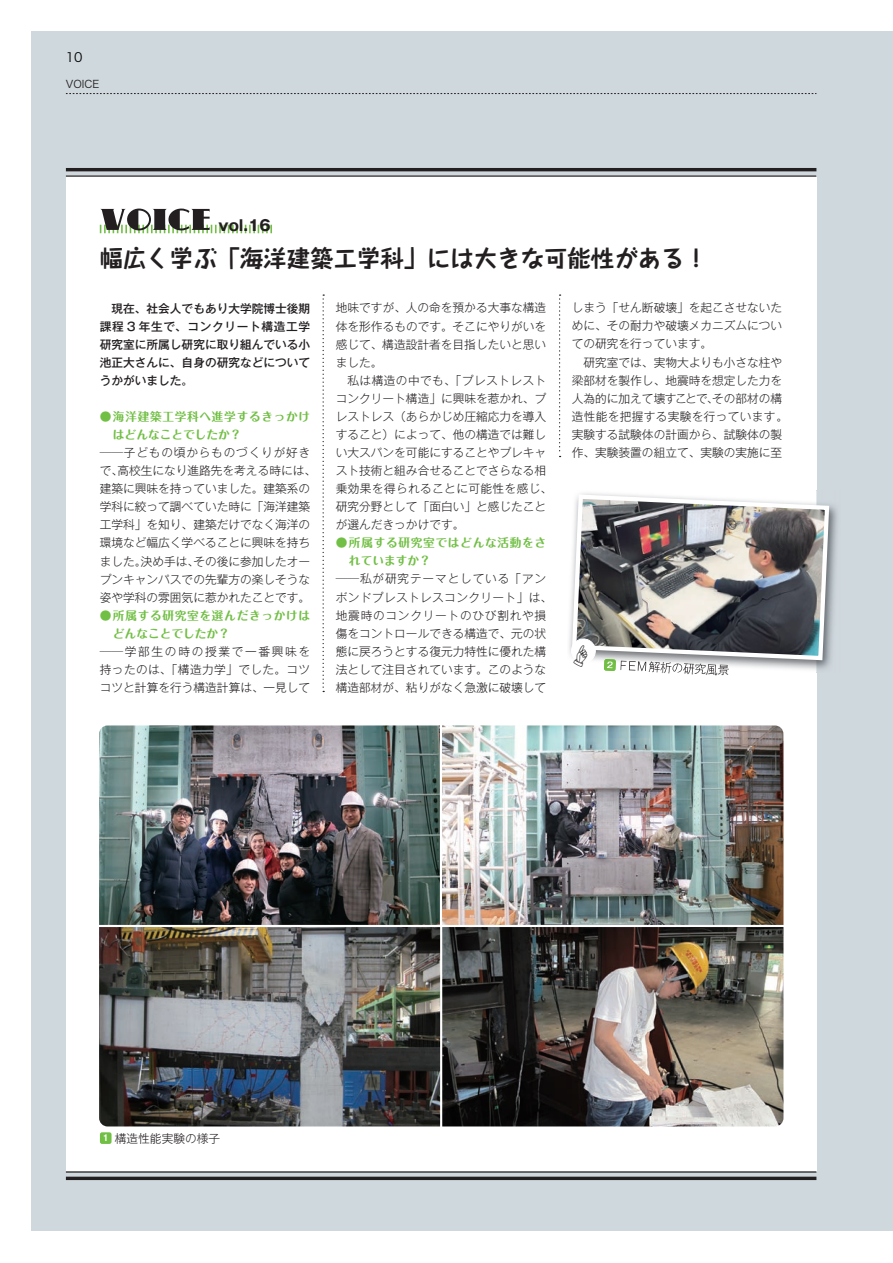
<style>
.page{position:relative;width:893px;height:1263px;background:#fff}
.page>*{position:absolute;margin:0;border:0;box-sizing:border-box;transform-origin:0 0}
.t1{font:700 23.4px "Taka Hand Std";color:#231f20}
.t2{font:700 14.85px "Gothic MB101 Pro";color:#231f20}
.t3{font:12.75px "Hira Kaku Std W3";color:#231f20}
.t4{font:300 11.7px/18px "Gothic MB101 Pro";color:#231f20}
.t5{font:700 11.7px/18px "Maru Fo Pro";letter-spacing:.06em;color:#71bf44}
.t6{font:500 11.7px/18px "Gothic MB101 Pro";color:#231f20;text-align:justify}
.t7{font:10.65px "Hira Kaku Std W3";color:#231f20}
.s1{font-family:"Gothic MB101 Pro De";font-weight:700;font-size:8.55px;color:#fff}
</style>
<div class="page">
<div style="left:833px;top:32px;width:60px;height:1199px;background:#cfd8dd"></div>
<div style="left:31px;top:32px;width:820px;height:1199px;background:#cfd8dd"></div>
<svg style="left:66px;top:93px;width:750px;height:1px"></svg>
<div style="left:66px;top:176px;width:750px;height:996px;background:#fff"></div>
<hr style="left:66px;top:175px;width:750px;height:2px;background:#231f20">
<hr style="left:66px;top:1171px;width:750px;height:1px;background:#231f20">
<hr style="left:66px;top:168px;width:750px;height:3px;background:#231f20">
<hr style="left:66px;top:1177px;width:750px;height:3px;background:#231f20">
<img style="left:442px;top:725px;width:341px;height:200px">
<img style="left:99px;top:725px;width:341px;height:200px">
<svg style="left:100px;top:209px;width:172px;height:24px"></svg>
<svg style="left:559px;top:294px;width:2px;height:163px"></svg>
<svg style="left:323px;top:294px;width:1px;height:398px"></svg>
<img style="left:99px;top:927px;width:341px;height:199px">
<img style="left:442px;top:927px;width:341px;height:199px">
<div style="left:100px;top:1132px;width:12px;height:12px;background:#71bf44;border-radius:2px"></div>
<img style="left:569px;top:491px;width:268px;height:181px">
<img style="left:620px;top:671px;width:109px;height:1px">
<img style="left:570px;top:492px;width:261px;height:179px">
<p class="t3" style="left:66px;top:48px;width:18px">10</p>
<p class="t7" style="left:66px;top:76px;width:35px">VOICE</p>
<p class="t2" style="left:218px;top:213px;width:54px">vol.16</p>
<h1 class="t1" style="left:100px;top:242px;width:610px">幅広く学ぶ「海洋建築工学科」には大きな可能性がある！</h1>
<p class="t6" style="left:100px;top:298px;width:212px;text-indent:12px">現在、社会人でもあり大学院博士後期課程 3 年生で、コンクリート構造工学研究室に所属し研究に取り組んでいる小池正大さんに、自身の研究などについてうかがいました。</p>
<p class="t5" style="left:113px;top:406px;width:199px;text-indent:-13px">● 海洋建築工学科へ進学するきっかけはどんなことでしたか？</p>
<p class="t4" style="left:100px;top:442px;width:218px">――子どもの頃からものづくりが好きで、高校生になり進路先を考える時には、建築に興味を持っていました。建築系の学科に絞って調べていた時に「海洋建築工学科」を知り、建築だけでなく海洋の環境など幅広く学べることに興味を持ちました。決め手は、その後に参加したオープンキャンパスでの先輩方の楽しそうな姿や学科の雰囲気に惹かれたことです。</p>
<p class="t5" style="left:113px;top:605px;width:199px;text-indent:-13px">● 所属する研究室を選んだきっかけはどんなことでしたか？</p>
<p class="t4" style="left:100px;top:641px;width:212px;text-align:justify">――学部生の時の授業で一番興味を持ったのは、「構造力学」でした。コツコツと計算を行う構造計算は、一見して</p>
<p class="t4" style="left:336px;top:297px;width:212px;text-align:justify">地味ですが、人の命を預かる大事な構造体を形作るものです。そこにやりがいを感じて、構造設計者を目指したいと思いました。</p>
<p class="t4" style="left:336px;top:370px;width:218px;text-indent:12px">私は構造の中でも、「プレストレストコンクリート構造」に興味を惹かれ、プレストレス（あらかじめ圧縮応力を導入すること）によって、他の構造では難しい大スパンを可能にすることやプレキャスト技術と組み合せることでさらなる相乗効果を得られることに可能性を感じ、研究分野として「面白い」と感じたことが選んだきっかけです。</p>
<p class="t5" style="left:349px;top:532px;width:199px;text-indent:-13px">● 所属する研究室ではどんな活動をされていますか？</p>
<p class="t4" style="left:336px;top:568px;width:218px">――私が研究テーマとしている「アンボンドプレストレスコンクリート」は、地震時のコンクリートのひび割れや損傷をコントロールできる構造で、元の状態に戻ろうとする復元力特性に優れた構法として注目されています。このような構造部材が、粘りがなく急激に破壊して</p>
<p class="t4" style="left:572px;top:297px;width:212px;text-align:justify">しまう「せん断破壊」を起こさせないために、その耐力や破壊メカニズムについての研究を行っています。</p>
<p class="t4" style="left:572px;top:351px;width:218px;text-align:center">研究室では、実物大よりも小さな柱や<br>梁部材を製作し、地震時を想定した力を人為的に加えて壊すことで、その部材の構造性能を把握する実験を行っています。実験する試験体の計画から、試験体の製作、実験装置の組立て、実験の実施に至</p>
<p class="t4" style="left:101px;top:1127px;width:120px"><span class="s1">１</span>構造性能実験の様子</p>
</div>
